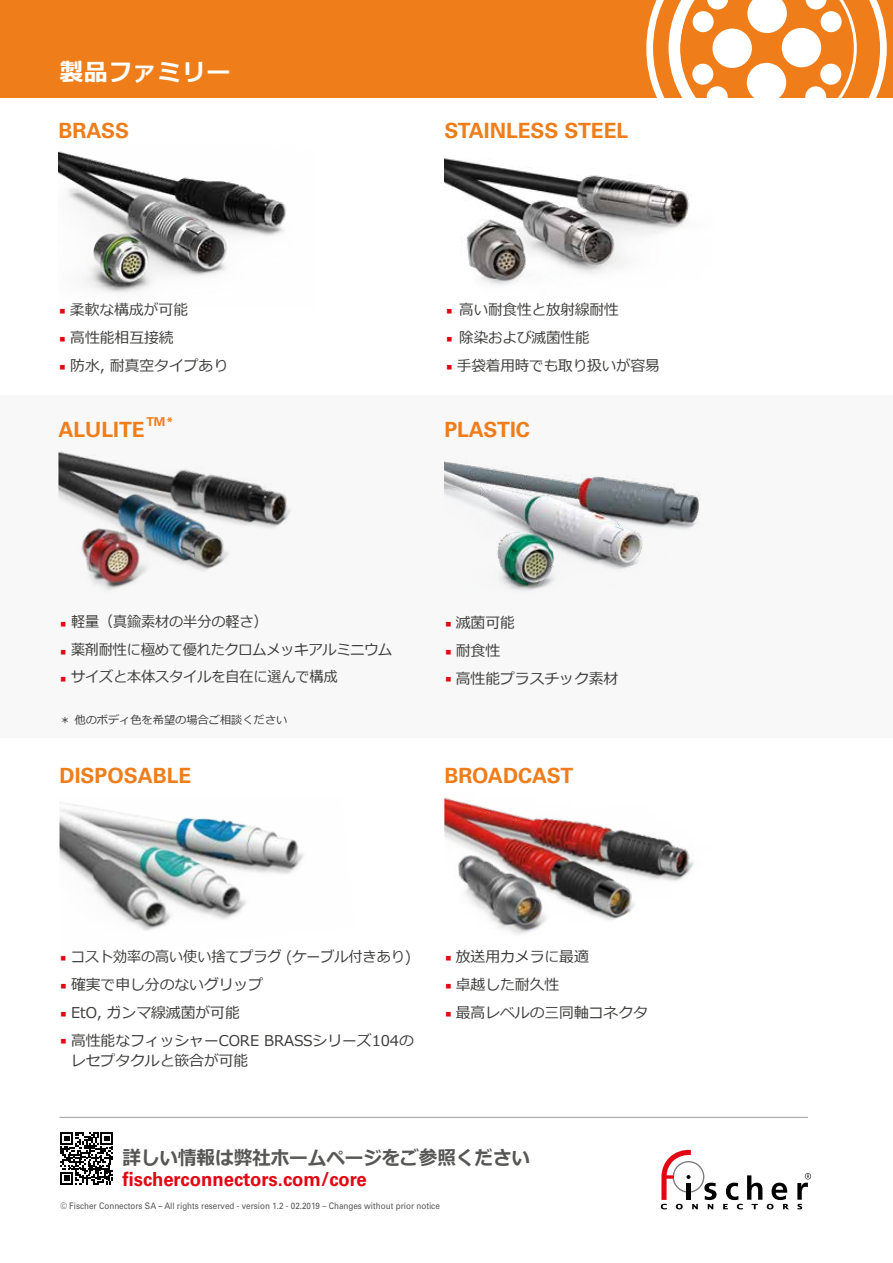
<style>
.page{position:relative;width:893px;height:1263px;background:#fff}
.page>*{position:absolute;margin:0;border:0;box-sizing:border-box;transform-origin:0 0}
.t1{font:700 24px "Meiryo";letter-spacing:.02em;color:#fff}
.t2{font:700 21px "Univers";color:#ef7d1a}
.t3{font:700 19.5px "Univers";color:#e30613;scale:.95 1}
.t4{font:700 19.5px "Meiryo";color:#575756;scale:.95 1}
.t5{font:14.85px/20.2px "Meiryo";letter-spacing:-.005em;color:#3c3c3b}
.t6{font:14.85px "Meiryo";letter-spacing:-.005em;color:#3c3c3b;scale:.95 1}
.t7{font:700 12.3px "Univers";color:#ef7d1a}
.t8{font:11.25px "Meiryo";letter-spacing:-.005em;color:#3c3c3b}
.t9{font:9px "Univers";color:#575756;scale:.9 1}
.s1{font-size:8.1px;color:#e30613}
</style>
<div class="page">
<svg style="left:661px;top:1149px;width:56px;height:60px"></svg>
<svg style="left:723px;top:1175px;width:66px;height:34px"></svg>
<svg style="left:797px;top:1173px;width:14px;height:36px"></svg>
<div style="left:0;top:0;width:893px;height:98px;background:#ef7d1a"></div>
<div style="left:0;top:395px;width:893px;height:343px;background:#f8f8f8"></div>
<img style="left:444px;top:797px;width:250px;height:138px">
<img style="left:58px;top:151px;width:228px;height:142px">
<img style="left:58px;top:451px;width:233px;height:139px">
<svg style="left:646px;top:0;width:241px;height:98px"></svg>
<img style="left:60px;top:802px;width:244px;height:129px">
<img style="left:444px;top:158px;width:246px;height:128px">
<img style="left:444px;top:461px;width:255px;height:130px">
<hr style="left:60px;top:1117px;width:748px;height:1px;background:#9d9d9c">
<svg style="left:60px;top:1132px;width:53px;height:53px"></svg>
<h1 class="t1" style="left:59px;top:56px;width:172px">製品ファミリー</h1>
<h2 class="t2" style="left:58px;top:118px;width:72px">BRASS</h2>
<h2 class="t2" style="left:444px;top:118px;width:185px">STAINLESS STEEL</h2>
<p class="t5" style="left:58px;top:300px;width:131px"><span class="s1">■</span> 柔軟な構成が可能</p>
<p class="t5" style="left:58px;top:328px;width:117px"><span class="s1">■</span> 高性能相互接続</p>
<p class="t5" style="left:58px;top:356px;width:171px"><span class="s1">■</span> 防水, 耐真空タイプあり</p>
<p class="t5" style="left:445px;top:300px;width:175px"><span class="s1">■</span> 高い耐食性と放射線耐性</p>
<p class="t5" style="left:445px;top:328px;width:146px"><span class="s1">■</span> 除染および滅菌性能</p>
<p class="t5" style="left:445px;top:356px;width:216px"><span class="s1">■</span> 手袋着用時でも取り扱いが容易</p>
<p class="t7" style="left:146px;top:414px;width:28px">TM*</p>
<h2 class="t2" style="left:58px;top:417px;width:88px">ALULITE</h2>
<h2 class="t2" style="left:444px;top:417px;width:87px">PLASTIC</h2>
<p class="t6" style="left:60px;top:611px;width:221px"><span class="s1">■</span> 軽量（真鍮素材の半分の軽さ）</p>
<p class="t6" style="left:60px;top:639px;width:352px"><span class="s1">■</span> 薬剤耐性に極めて優れたクロムメッキアルミニウム</p>
<p class="t6" style="left:60px;top:667px;width:294px"><span class="s1">■</span> サイズと本体スタイルを自在に選んで構成</p>
<p class="t8" style="left:60px;top:712px;width:229px">＊他のボディ色を希望の場合ご相談ください</p>
<h2 class="t2" style="left:60px;top:763px;width:133px">DISPOSABLE</h2>
<p class="t5" style="left:444px;top:613px;width:72px"><span class="s1">■</span> 滅菌可能</p>
<p class="t5" style="left:444px;top:641px;width:57px"><span class="s1">■</span> 耐食性</p>
<p class="t5" style="left:444px;top:669px;width:176px"><span class="s1">■</span> 高性能プラスチック素材</p>
<h2 class="t2" style="left:444px;top:763px;width:131px">BROADCAST</h2>
<p class="t6" style="left:60px;top:946px;width:371px"><span class="s1">■</span> コスト効率の高い使い捨てプラグ (ケーブル付きあり)</p>
<p class="t5" style="left:60px;top:975px;width:205px"><span class="s1">■</span> 確実で申し分のないグリップ</p>
<p class="t5" style="left:60px;top:1003px;width:182px"><span class="s1">■</span> EtO, ガンマ線滅菌が可能</p>
<p class="t5" style="left:71px;top:1031px;width:344px;text-indent:-11px"><span class="s1">■</span> 高性能なフィッシャーCORE BRASSシリーズ104のレセプタクルと篏合が可能</p>
<p class="t5" style="left:444px;top:947px;width:146px"><span class="s1">■</span> 放送用カメラに最適</p>
<p class="t5" style="left:444px;top:975px;width:116px"><span class="s1">■</span> 卓越した耐久性</p>
<p class="t5" style="left:444px;top:1003px;width:205px"><span class="s1">■</span> 最高レベルの三同軸コネクタ</p>
<h3 class="t4" style="left:123px;top:1144px;width:431px">詳しい情報は弊社ホームページをご参照ください</h3>
<h3 class="t3" style="left:123px;top:1167px;width:259px">fischerconnectors.com/core</h3>
<p class="t9" style="left:61px;top:1201px;width:423px">© Fischer Connectors SA – All rights reserved - version 1.2 - 02.2019 – Changes without prior notice</p>
</div>
